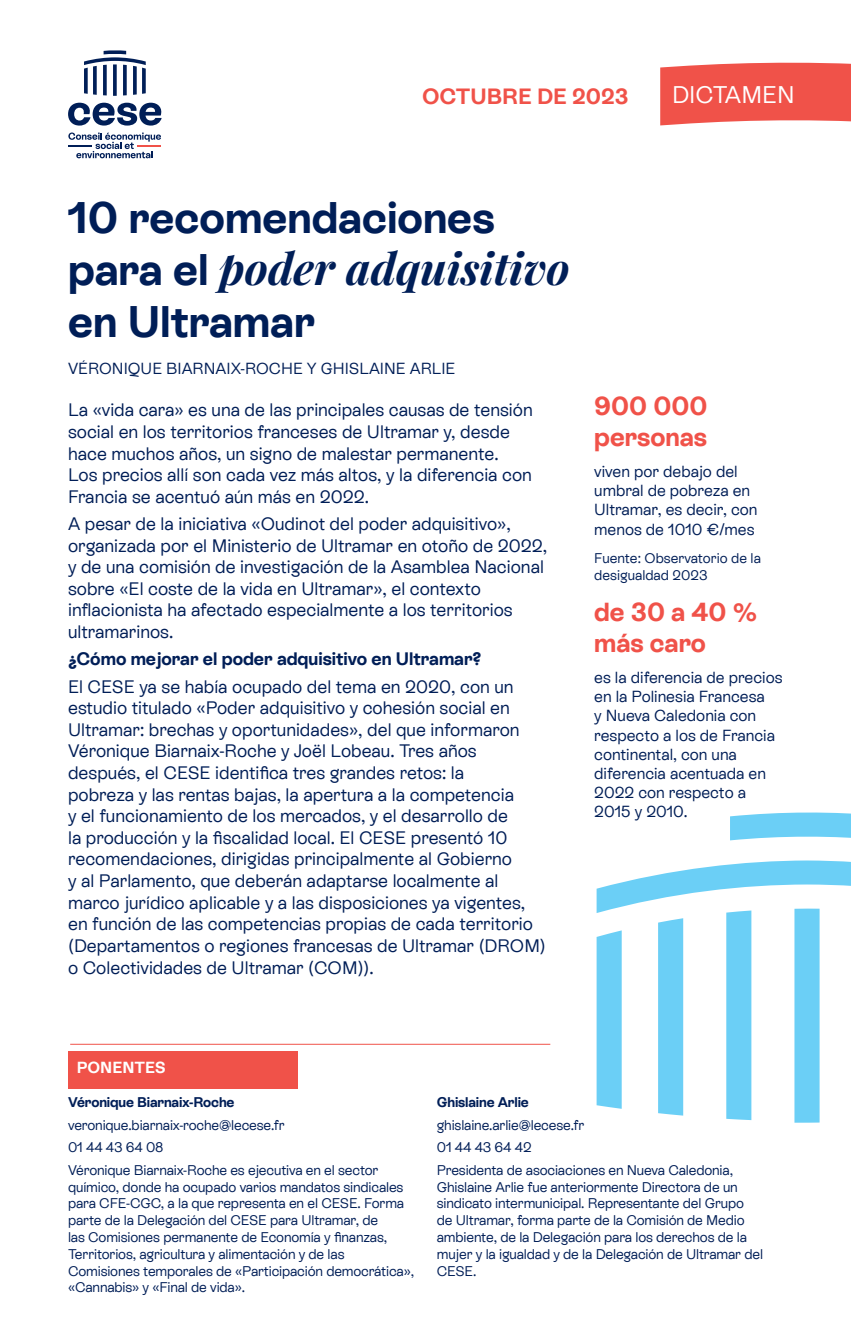
<style>
.page{position:relative;width:851px;height:1344px;background:#fff}
.page>*{position:absolute;margin:0;border:0;box-sizing:border-box;transform-origin:0 0}
.Titre{font:700 44px/52px "ES Rebond Grotesque";color:#001e57}
.Précisions{font:700 26px/31.2px "ES Rebond Grotesque";color:#f05249}
.t1{font:24px "ES Rebond Grotesque";color:#fff}
.t2{font:700 22px "ES Rebond Grotesque";color:#f05249}
.Texte_courant{font:18px/21.6px "ES Rebond Grotesque";color:#001e57}
.Texte_courant-2{font:700 18px "ES Rebond Grotesque";color:#001e57}
.Précisions-2{font:16px/19.2px "ES Rebond Grotesque";color:#001e57}
.Rapporteurs{font:16px "ES Rebond Grotesque";color:#001e57}
.t3{font:700 16px "ES Rebond Grotesque";color:#fff}
.Texte_courant_rapporteurs{font:14px/16.8px "ES Rebond Grotesque";letter-spacing:-.01em;color:#001e57}
.Précisions-3{font:14px/16.8px "ES Rebond Grotesque";color:#001e57}
.Texte_courant_rapporteurs-2{font:700 14px "ES Rebond Grotesque";letter-spacing:-.01em;color:#001e57}
.s1{font-family:"Playfair Display";font-style:italic}
</style>
<div class="page">
<svg style="left:730px;top:812px;width:120px;height:28px;background:#7fd5f7"></svg>
<svg style="left:596px;top:860px;width:254px;height:262px"></svg>
<svg style="left:660px;top:62px;width:190px;height:64px;background:#f1635b"></svg>
<svg style="left:68px;top:103px;width:94px;height:23px"></svg>
<svg style="left:68px;top:132px;width:93px;height:26px"></svg>
<svg style="left:84px;top:50px;width:62px;height:46px"></svg>
<div style="left:68px;top:1051px;width:229px;height:37px;background:#f05249"></div>
<hr style="left:70px;top:1043px;width:480px;height:1px;background:#f05249">
<p class="t2" style="left:422px;top:82px;width:208px">OCTUBRE DE 2023</p>
<h3 class="t1" style="left:672px;top:79px;width:124px">DICTAMEN</h3>
<p class="Titre" style="left:68px;top:190px;width:503px">10 recomendaciones para el <span class="s1">poder adquisitivo </span>en Ultramar</p>
<p class="Rapporteurs" style="left:68px;top:357px;width:389px">VÉRONIQUE BIARNAIX-ROCHE Y GHISLAINE ARLIE</p>
<p class="Texte_courant" style="left:68px;top:399px;width:466px">La «vida cara» es una de las principales causas de tensión social en los territorios franceses de Ultramar y, desde hace muchos años, un signo de malestar permanente.<br>Los precios allí son cada vez más altos, y la diferencia con Francia se acentuó aún más en 2022.</p>
<p class="Texte_courant" style="left:68px;top:512px;width:480px">A pesar de la iniciativa «Oudinot del poder adquisitivo», organizada por el Ministerio de Ultramar en otoño de 2022, y de una comisión de investigación de la Asamblea Nacional sobre «El coste de la vida en Ultramar», el contexto inflacionista ha afectado especialmente a los territorios ultramarinos.</p>
<p class="Texte_courant-2" style="left:68px;top:647px;width:415px">¿Cómo mejorar el poder adquisitivo en Ultramar?</p>
<p class="Texte_courant" style="left:68px;top:675px;width:479px">El CESE ya se había ocupado del tema en 2020, con un estudio titulado «Poder adquisitivo y cohesión social en Ultramar: brechas y oportunidades», del que informaron Véronique Biarnaix-Roche y Joël Lobeau. Tres años después, el CESE identifica tres grandes retos: la<br>pobreza y las rentas bajas, la apertura a la competencia<br>y el funcionamiento de los mercados, y el desarrollo de<br>la producción y la fiscalidad local. El CESE presentó 10 recomendaciones, dirigidas principalmente al Gobierno<br>y al Parlamento, que deberán adaptarse localmente al marco jurídico aplicable y a las disposiciones ya vigentes, en función de las competencias propias de cada territorio (Departamentos o regiones francesas de Ultramar (DROM) o Colectividades de Ultramar (COM)).</p>
<p class="Précisions" style="left:594px;top:389px;width:115px">900 000 personas</p>
<p class="Précisions-2" style="left:594px;top:461px;width:165px">viven por debajo del umbral de pobreza en<br>Ultramar, es decir, con menos de 1010 €/mes</p>
<p class="Précisions-3" style="left:594px;top:549px;width:168px">Fuente: Observatorio de la desigualdad 2023</p>
<p class="Précisions" style="left:594px;top:595px;width:164px">de 30 a 40 % más caro</p>
<p class="Précisions-2" style="left:594px;top:667px;width:190px">es la diferencia de precios en la Polinesia Francesa<br>y Nueva Caledonia con respecto a los de Francia continental, con una diferencia acentuada en<br>2022 con respecto a<br>2015 y 2010.</p>
<p class="t3" style="left:77px;top:1056px;width:91px">PONENTES</p>
<p class="Texte_courant_rapporteurs-2" style="left:68px;top:1093px;width:168px">Véronique Biarnaix-Roche</p>
<p class="Texte_courant_rapporteurs" style="left:68px;top:1116px;width:218px">veronique.biarnaix-roche@lecese.fr</p>
<p class="Texte_courant_rapporteurs" style="left:68px;top:1138px;width:97px">01 44 43 64 08</p>
<p class="Texte_courant_rapporteurs" style="left:68px;top:1161px;width:347px">Véronique Biarnaix-Roche es ejecutiva en el sector químico, donde ha ocupado varios mandatos sindicales para CFE-CGC, a la que representa en el CESE. Forma parte de la Delegación del CESE para Ultramar, de<br>las Comisiones permanente de Economía y finanzas, Territorios, agricultura y alimentación y de las Comisiones temporales de «Participación democrática», «Cannabis» y «Final de vida».</p>
<p class="Texte_courant_rapporteurs-2" style="left:437px;top:1093px;width:93px">Ghislaine Arlie</p>
<p class="Texte_courant_rapporteurs" style="left:437px;top:1116px;width:149px">ghislaine.arlie@lecese.fr</p>
<p class="Texte_courant_rapporteurs" style="left:437px;top:1138px;width:96px">01 44 43 64 42</p>
<p class="Texte_courant_rapporteurs" style="left:437px;top:1161px;width:328px">Presidenta de asociaciones en Nueva Caledonia, Ghislaine Arlie fue anteriormente Directora de un sindicato intermunicipal. Representante del Grupo de Ultramar, forma parte de la Comisión de Medio ambiente, de la Delegación para los derechos de la mujer y la igualdad y de la Delegación de Ultramar del CESE.</p>
</div>
